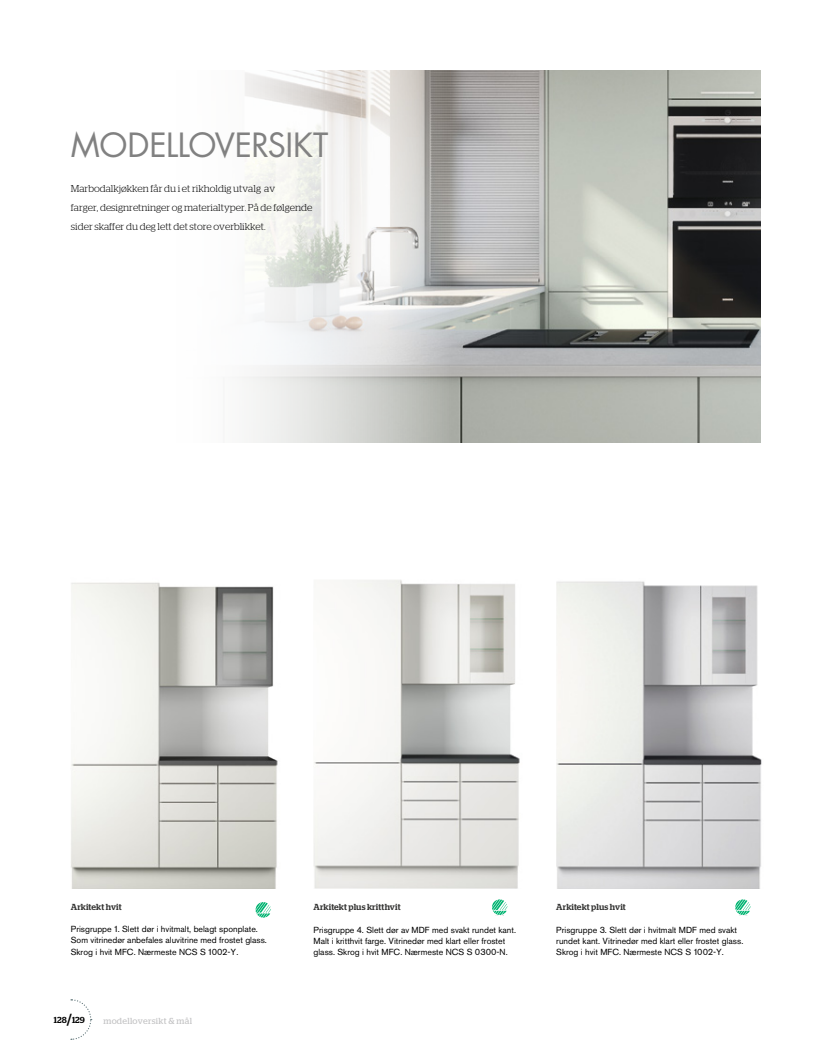
<style>
.page{position:relative;width:815px;height:1063px;background:#fff}
.page>*{position:absolute;margin:0;border:0;box-sizing:border-box;transform-origin:0 0}
.t1{font:32.5px "Futura";letter-spacing:-.015em;color:#818181}
.t2{font:300 10px/18.8px "Stag";color:#000}
.t3{font:8.75px/11.2px "Akzidenz Grotesk BE Tiger";color:#000}
.t4{font:500 8.75px "Stag";letter-spacing:.015em;color:#30302f}
.t5{font:8.75px "Stag";letter-spacing:.03em;color:#c4c4c5}
.t6{font:500 8.75px "Stag";color:#000}
.s1{font-size:15.25px}
</style>
<div class="page">
<svg style="left:71px;top:999px;width:21px;height:41px"></svg>
<svg style="left:492px;top:899px;width:15px;height:16px"></svg>
<svg style="left:735px;top:899px;width:16px;height:16px"></svg>
<svg style="left:256px;top:902px;width:15px;height:16px"></svg>
<img style="left:314px;top:580px;width:206px;height:309px">
<img style="left:557px;top:581px;width:205px;height:307px">
<img style="left:71px;top:582px;width:207px;height:306px">
<img style="left:239px;top:71px;width:521px;height:372px">
<h1 class="t1" style="left:71px;top:124px;width:259px">MODELLOVERSIKT</h1>
<p class="t2" style="left:71px;top:179px;width:243px">Marbodalkjøkken får du i et rikholdig utvalg av<br>farger, designretninger og materialtyper. På de følgende sider skaffer du deg lett det store overblikket.</p>
<p class="t4" style="left:71px;top:901px;width:52px">Arkitekt hvit</p>
<p class="t3" style="left:71px;top:923px;width:198px">Prisgruppe 1. Slett dør i hvitmalt, belagt sponplate.<br>Som vitrinedør anbefales aluvitrine med frostet glass.<br>Skrog i hvit MFC. Nærmeste NCS S 1002-Y.</p>
<p class="t6" style="left:54px;top:1015px;width:33px">128<span class="s1">/</span>129</p>
<p class="t5" style="left:103px;top:1016px;width:90px">modelloversikt &amp; mål</p>
<p class="t4" style="left:314px;top:902px;width:89px">Arkitekt plus kritthvit</p>
<p class="t3" style="left:314px;top:924px;width:204px">Prisgruppe 4. Slett dør av MDF med svakt rundet kant.<br>Malt i kritthvit farge. Vitrinedør med klart eller frostet glass. Skrog i hvit MFC. Nærmeste NCS S 0300-N.</p>
<p class="t4" style="left:556px;top:902px;width:71px">Arkitekt plus hvit</p>
<p class="t3" style="left:556px;top:924px;width:189px">Prisgruppe 3. Slett dør i hvitmalt MDF med svakt rundet kant. Vitrinedør med klart eller frostet glass.<br>Skrog i hvit MFC. Nærmeste NCS S 1002-Y.</p>
</div>
